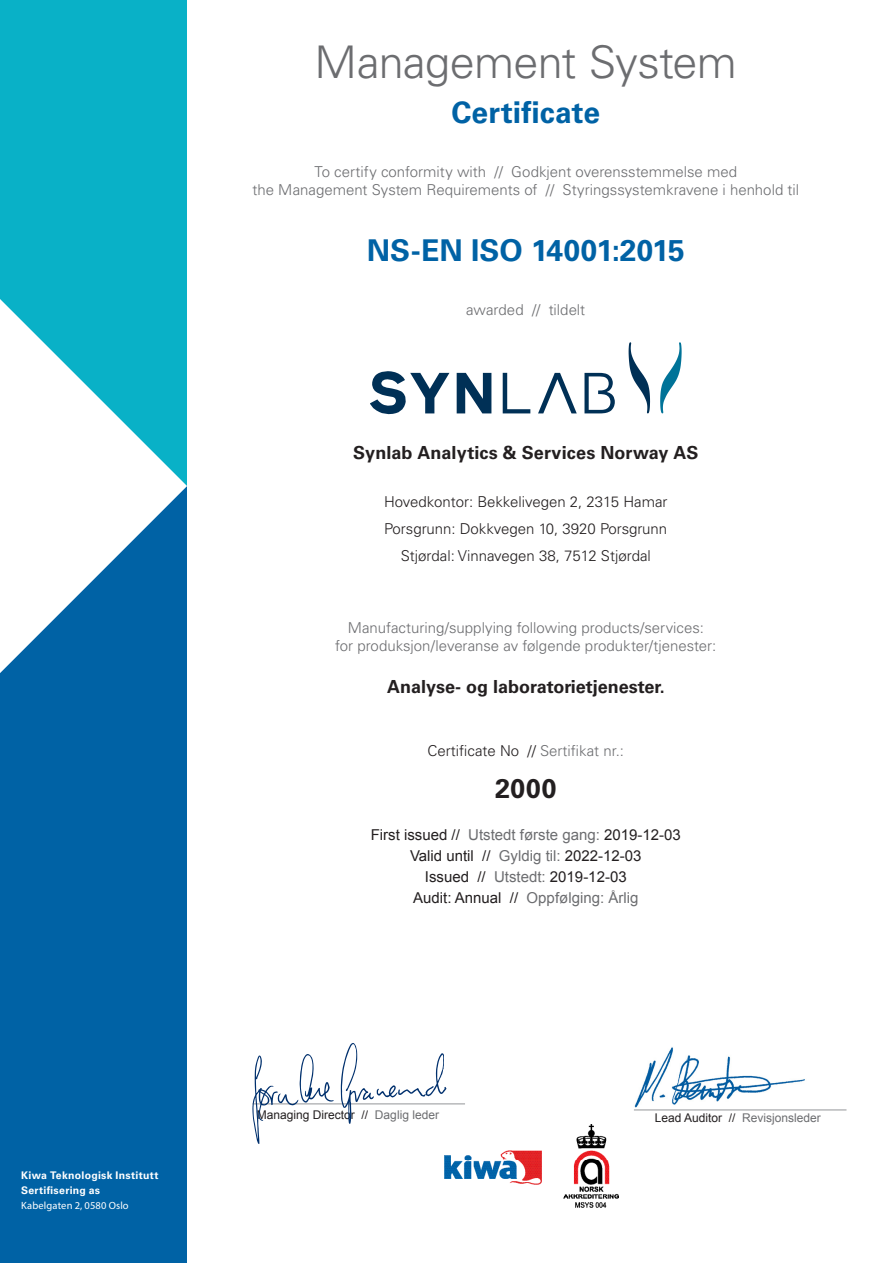
<style>
.page{position:relative;width:893px;height:1263px;background:#fff}
.page>*{position:absolute;margin:0;border:0;box-sizing:border-box;transform-origin:0 0}
.certificate_title{font:300 45px "Univers LT Std";letter-spacing:-.015em;color:#6c6d70}
.certificate{font:700 30px "Univers LT Std";color:#0062a5}
.t1{font:700 27px "Univers LT Std";color:#231f20}
.explanation_text{font:700 18px "Univers LT Std";color:#231f20}
.explanation_text-2{font:300 15px "Univers LT Std";color:#6c6d70}
.t2{font:300 15px "Univers LT Std";color:#231f20}
.t3{font:15px "Arial";color:#231f20}
.t4{font:15px "Arial";color:#6c6d70}
.t5{font:12px "Arial";color:#231f20}
.t6{font:12px "Arial";color:#6c6d70}
.t7{font:700 10.5px/15px "Univers LT Std";letter-spacing:.025em;color:#fff}
.t8{font:10.5px "Myriad Pro";letter-spacing:.015em;color:#fff}
.s1{color:#6c6d70}
.s2{color:#231f20}
</style>
<div class="page">
<div style="left:0;top:486px;width:187px;height:777px;background:#0062a5"></div>
<div style="left:0;top:0;width:187px;height:486px;background:#09b1c7"></div>
<svg style="left:0;top:299px;width:187px;height:374px;fill:#fff"></svg>
<hr style="left:252px;top:1103px;width:213px;height:1px;background:#939598">
<hr style="left:634px;top:1109px;width:212px;height:1px;background:#939598">
<img style="left:444px;top:1125px;width:175px;height:83px">
<svg style="left:341px;top:1043px;width:105px;height:81px"></svg>
<svg style="left:252px;top:1054px;width:82px;height:90px"></svg>
<img style="left:634px;top:1047px;width:171px;height:61px">
<svg style="left:629px;top:342px;width:21px;height:71px"></svg>
<svg style="left:660px;top:342px;width:22px;height:71px"></svg>
<svg style="left:503px;top:373px;width:27px;height:40px"></svg>
<svg style="left:584px;top:373px;width:31px;height:40px"></svg>
<svg style="left:370px;top:371px;width:79px;height:43px"></svg>
<svg style="left:457px;top:373px;width:34px;height:40px"></svg>
<svg style="left:538px;top:373px;width:39px;height:40px"></svg>
<p class="t7" style="left:21px;top:1168px;width:139px">Kiwa Teknologisk Institutt<br>Sertifisering as</p>
<p class="t8" style="left:21px;top:1199px;width:109px">Kabelgaten 2, 0580 Oslo</p>
<p class="certificate_title" style="left:315px;top:35px;width:424px">Management System</p>
<p class="certificate" style="left:451px;top:95px;width:150px">Certificate</p>
<p class="explanation_text-2" style="left:314px;top:163px;width:424px">To certify conformity with // Godkjent overensstemmelse med</p>
<p class="explanation_text-2" style="left:252px;top:181px;width:548px">the Management System Requirements of // Styringssystemkravene i henhold til</p>
<p class="certificate" style="left:367px;top:233px;width:319px">NS-EN ISO 14001:2015</p>
<p class="explanation_text-2" style="left:466px;top:301px;width:120px">awarded // tildelt</p>
<p class="explanation_text" style="left:353px;top:442px;width:347px">Synlab Analytics &amp; Services Norway AS</p>
<p class="t2" style="left:384px;top:493px;width:285px">Hovedkontor: Bekkelivegen 2, 2315 Hamar</p>
<p class="t2" style="left:384px;top:520px;width:284px">Porsgrunn: Dokkvegen 10, 3920 Porsgrunn</p>
<p class="t2" style="left:401px;top:547px;width:252px">Stjørdal: Vinnavegen 38, 7512 Stjørdal</p>
<p class="explanation_text-2" style="left:348px;top:619px;width:358px">Manufacturing/supplying following products/services:</p>
<p class="explanation_text-2" style="left:335px;top:637px;width:383px">for produksjon/leveranse av følgende produkter/tjenester:</p>
<p class="explanation_text" style="left:387px;top:676px;width:279px">Analyse- og laboratorietjenester.</p>
<p class="t2" style="left:428px;top:742px;width:198px">Certificate No // <span class="s1">Sertifikat nr.:</span></p>
<p class="t1" style="left:495px;top:773px;width:63px">2000</p>
<p class="t3" style="left:371px;top:824px;width:312px">First issued // <span class="s1">Utstedt første gang:</span> 2019-12-03</p>
<p class="t3" style="left:410px;top:845px;width:233px">Valid until // <span class="s1">Gyldig til:</span> 2022-12-03</p>
<p class="t3" style="left:425px;top:866px;width:203px">Issued // <span class="s1">Utstedt:</span> 2019-12-03</p>
<p class="t4" style="left:413px;top:887px;width:227px"><span class="s2">Audit: Annual //</span> Oppfølging: Årlig</p>
<p class="t5" style="left:257px;top:1106px;width:184px">Managing Director // <span class="s1">Daglig leder</span></p>
<p class="t6" style="left:655px;top:1109px;width:168px"><span class="s2">Lead Auditor //</span> Revisjonsleder</p>
</div>
